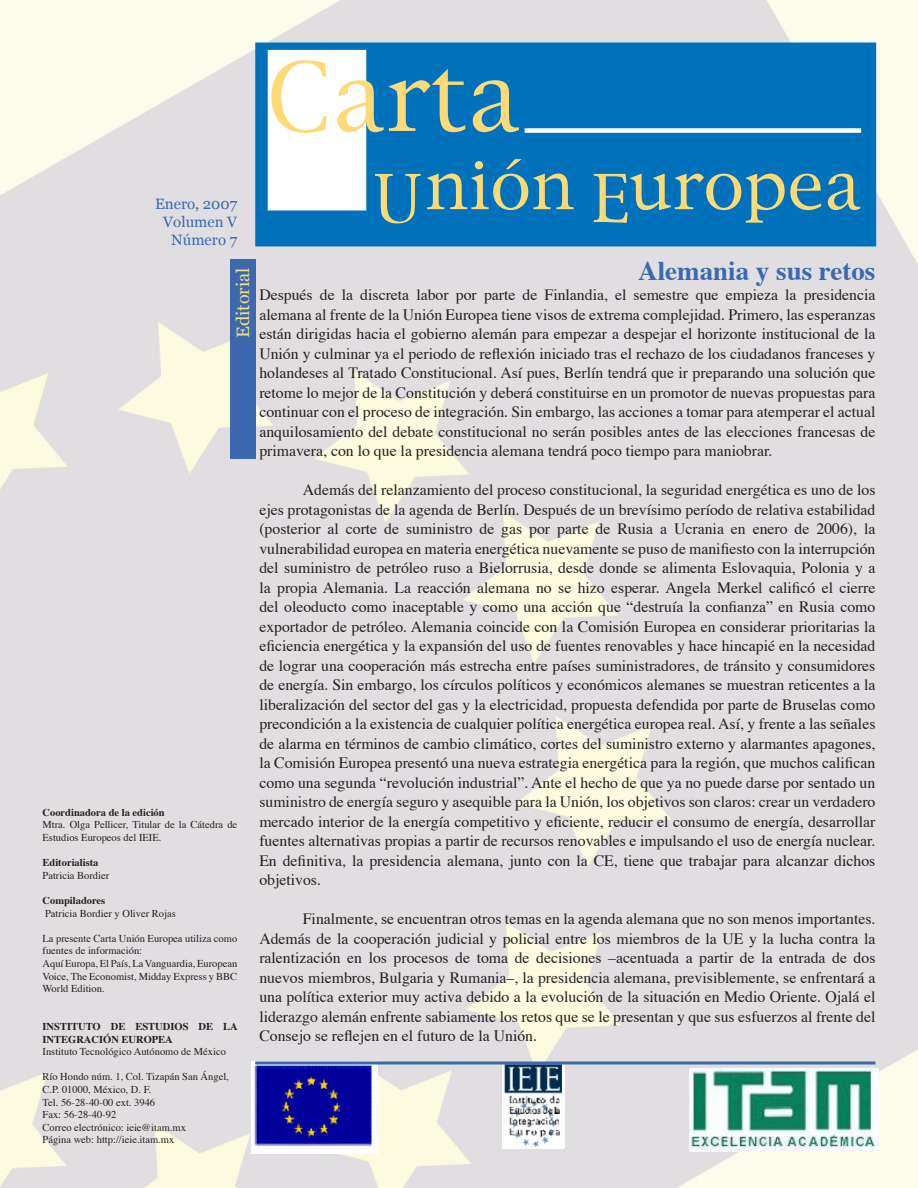
<style>
.page{position:relative;width:918px;height:1188px;background:#fff}
.page>*{position:absolute;margin:0;border:0;box-sizing:border-box;transform-origin:0 0}
.t1{font:700 27px "Times";color:#3c68af}
.t2{font:18px "Georgia";color:#f4e07c}
.t3{font:15.75px/19.5px "Times";color:#231f20;text-align:justify}
.t4{font:15px/18px "Georgia";color:#3c68af;text-align:right}
.t5{font:10.5px/12.6px "Times";color:#231f20}
.t6{font:700 10.5px/12.6px "Times";color:#231f20}
</style>
<div class="page">
<img style="left:0;top:0;width:918px;height:1188px">
<div style="left:255px;top:43px;width:621px;height:203px;background:#0072bc"></div>
<div style="left:268px;top:50px;width:98px;height:160px;background:#fff"></div>
<svg style="left:271px;top:60px;width:56px;height:73px"></svg>
<svg style="left:337px;top:69px;width:128px;height:63px"></svg>
<svg style="left:375px;top:174px;width:46px;height:49px"></svg>
<svg style="left:427px;top:159px;width:147px;height:51px"></svg>
<svg style="left:594px;top:174px;width:227px;height:49px"></svg>
<svg style="left:828px;top:174px;width:32px;height:36px"></svg>
<svg style="left:473px;top:80px;width:389px;height:53px"></svg>
<img style="left:252px;top:1062px;width:126px;height:92px">
<img style="left:502px;top:1064px;width:63px;height:85px">
<img style="left:689px;top:1068px;width:190px;height:83px">
<hr style="left:255px;top:1061px;width:620px;height:3px;background:#3c68af">
<div style="left:230px;top:259px;width:25px;height:200px;background:#3c68af"></div>
<p class="t4" style="left:155px;top:195px;width:84px">Enero, 2007<br>Volumen V<br>Número 7</p>
<p class="t2" style="left:233px;top:338px;width:72px;rotate:-90deg">Editorial</p>
<p class="t6" style="left:43px;top:805px;width:124px">Coordinadora de la edición</p>
<p class="t5" style="left:43px;top:818px;width:196px">Mtra. Olga Pellicer, Titular de la Cátedra de<br>Estudios Europeos del IEIE.</p>
<p class="t6" style="left:43px;top:855px;width:58px">Editorialista</p>
<p class="t5" style="left:43px;top:868px;width:68px">Patricia Bordier</p>
<p class="t6" style="left:43px;top:893px;width:64px">Compiladores</p>
<p class="t5" style="left:45px;top:906px;width:132px">Patricia Bordier y Oliver Rojas</p>
<p class="t5" style="left:43px;top:931px;width:196px">La presente Carta Unión Europea utiliza como fuentes de información:<br>Aquí Europa, El País, La Vanguardia, European Voice, The Economist, Midday Express y BBC World Edition.</p>
<p class="t6" style="left:43px;top:1019px;width:197px">INSTITUTO DE ESTUDIOS DE LA<br>INTEGRACIÓN EUROPEA</p>
<p class="t5" style="left:43px;top:1044px;width:185px">Instituto Tecnológico Autónomo de México</p>
<p class="t5" style="left:43px;top:1070px;width:188px">Río Hondo núm. 1, Col. Tizapán San Ángel,<br>C.P. 01000, México, D. F.<br>Tel. 56-28-40-00 ext. 3946<br>Fax: 56-28-40-92<br>Correo electrónico: ieie@itam.mx<br>Página web: http://ieie.itam.mx</p>
<h1 class="t1" style="left:638px;top:245px;width:239px">Alemania y sus retos</h1>
<p class="t3" style="left:259px;top:284px;width:618px">Después de la discreta labor por parte de Finlandia, el semestre que empieza la presidencia alemana al frente de la Unión Europea tiene visos de extrema complejidad. Primero, las esperanzas están dirigidas hacia el gobierno alemán para empezar a despejar el horizonte institucional de la Unión y culminar ya el periodo de reflexión iniciado tras el rechazo de los ciudadanos franceses y holandeses al Tratado Constitucional. Así pues, Berlín tendrá que ir preparando una solución que retome lo mejor de la Constitución y deberá constituirse en un promotor de nuevas propuestas para continuar con el proceso de integración. Sin embargo, las acciones a tomar para atemperar el actual anquilosamiento del debate constitucional no serán posibles antes de las elecciones francesas de primavera, con lo que la presidencia alemana tendrá poco tiempo para maniobrar.</p>
<p class="t3" style="left:259px;top:479px;width:618px;text-indent:44px">Además del relanzamiento del proceso constitucional, la seguridad energética es uno de los ejes protagonistas de la agenda de Berlín. Después de un brevísimo período de relativa estabilidad (posterior al corte de suministro de gas por parte de Rusia a Ucrania en enero de 2006), la vulnerabilidad europea en materia energética nuevamente se puso de manifiesto con la interrupción del suministro de petróleo ruso a Bielorrusia, desde donde se alimenta Eslovaquia, Polonia y a la propia Alemania. La reacción alemana no se hizo esperar. Angela Merkel calificó el cierre del oleoducto como inaceptable y como una acción que “destruía la confianza” en Rusia como exportador de petróleo. Alemania coincide con la Comisión Europea en considerar prioritarias la eficiencia energética y la expansión del uso de fuentes renovables y hace hincapié en la necesidad de lograr una cooperación más estrecha entre países suministradores, de tránsito y consumidores de energía. Sin embargo, los círculos políticos y económicos alemanes se muestran reticentes a la liberalización del sector del gas y la electricidad, propuesta defendida por parte de Bruselas como precondición a la existencia de cualquier política energética europea real. Así, y frente a las señales de alarma en términos de cambio climático, cortes del suministro externo y alarmantes apagones, la Comisión Europea presentó una nueva estrategia energética para la región, que muchos califican como una segunda “revolución industrial”. Ante el hecho de que ya no puede darse por sentado un suministro de energía seguro y asequible para la Unión, los objetivos son claros: crear un verdadero mercado interior de la energía competitivo y eficiente, reducir el consumo de energía, desarrollar fuentes alternativas propias a partir de recursos renovables e impulsando el uso de energía nuclear.<br>En definitiva, la presidencia alemana, junto con la CE, tiene que trabajar para alcanzar dichos objetivos.</p>
<p class="t3" style="left:259px;top:908px;width:618px;text-indent:44px">Finalmente, se encuentran otros temas en la agenda alemana que no son menos importantes.<br>Además de la cooperación judicial y policial entre los miembros de la UE y la lucha contra la ralentización en los procesos de toma de decisiones –acentuada a partir de la entrada de dos nuevos miembros, Bulgaria y Rumania–, la presidencia alemana, previsiblemente, se enfrentará a una política exterior muy activa debido a la evolución de la situación en Medio Oriente. Ojalá el liderazgo alemán enfrente sabiamente los retos que se le presentan y que sus esfuerzos al frente del Consejo se reflejen en el futuro de la Unión.</p>
</div>
